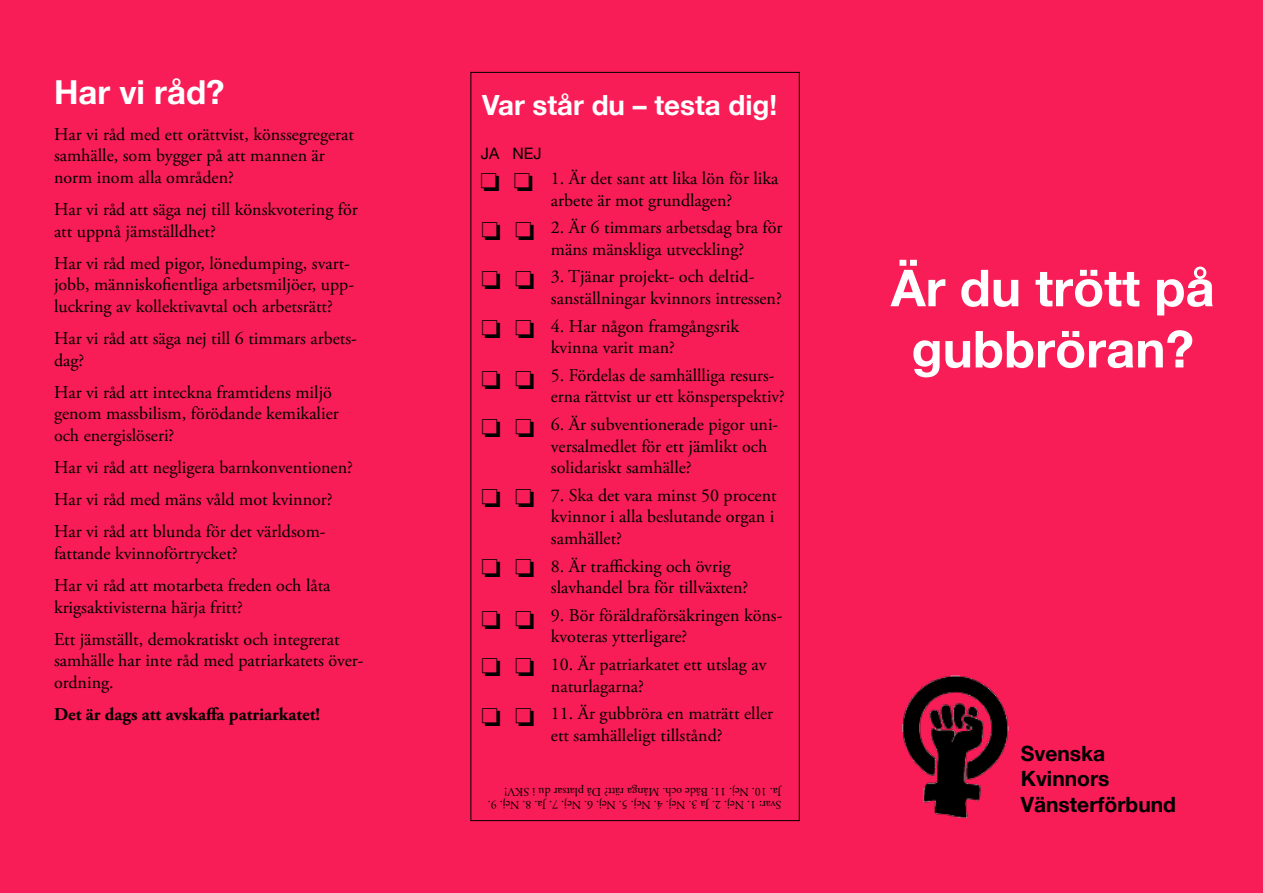
<style>
.page{position:relative;width:1263px;height:893px;background:#fff}
.page>*{position:absolute;margin:0;border:0;box-sizing:border-box;transform-origin:0 0}
.t1{font:700 51px/61.2px "Helvetica Neue";color:#fff;text-align:center}
.t2{font:700 33px "Helvetica Neue";color:#fff}
.t3{font:700 27.75px "Helvetica Neue";color:#fff}
.t4{font:700 21px/25.2px "Helvetica Neue";color:#000}
.t5{font:18px/21.6px "Adobe Garamond Pro";color:#000}
.t6{font:700 18px "Adobe Garamond Pro";color:#000}
.t7{font:15.75px "Helvetica Neue";color:#000}
.t8{font:12px/13.5px "Adobe Garamond Pro";color:#000}
</style>
<div class="page">
<div style="left:1px;top:1px;width:1262px;height:892px;background:#f81c57"></div>
<img style="left:902px;top:675px;width:107px;height:143px">
<h2 class="t2" style="left:54px;top:63px;width:172px">Har vi råd?</h2>
<p class="t5" style="left:54px;top:124px;width:301px">Har vi råd med ett orättvist, könssegregerat samhälle, som bygger på att mannen är norm inom alla områden?</p>
<p class="t5" style="left:54px;top:199px;width:305px">Har vi råd att säga nej till könskvotering för att uppnå jämställdhet?</p>
<p class="t5" style="left:54px;top:253px;width:302px">Har vi råd med pigor, lönedumping, svart&shy;jobb, människofientliga arbetsmiljöer, upp&shy;luckring av kollektivavtal och arbetsrätt?</p>
<p class="t5" style="left:54px;top:328px;width:304px">Har vi råd att säga nej till 6 timmars arbets&shy;dag?</p>
<p class="t5" style="left:54px;top:382px;width:286px">Har vi råd att inteckna framtidens miljö genom massbilism, förödande kemikalier och energislöseri?</p>
<p class="t5" style="left:54px;top:452px;width:300px;line-height:32.1px">Har vi råd att negligera barnkonventionen?<br>Har vi råd med mäns våld mot kvinnor?<br>Har vi råd att blunda för det världsom-</p>
<p class="t5" style="left:54px;top:538px;width:278px;line-height:32.1px">fattande kvinnoförtrycket?<br>Har vi råd att motarbeta freden och låta</p>
<p class="t5" style="left:54px;top:591px;width:287px;line-height:32.1px">krigsaktivisterna härja fritt?<br>Ett jämställt, demokratiskt och integrerat</p>
<p class="t5" style="left:54px;top:650px;width:311px">samhälle har inte råd med patriarkatets över&shy;ordning.</p>
<p class="t6" style="left:54px;top:704px;width:268px">Det är dags att avskaffa patriarkatet!</p>
<h3 class="t3" style="left:482px;top:80px;width:297px">Var står du – testa dig!</h3>
<p class="t7" style="left:481px;top:140px;width:62px">JA NEJ</p>
<p class="t5" style="left:551px;top:168px;width:229px">1. Är det sant att lika lön för lika arbete är mot grundlagen?</p>
<p class="t5" style="left:551px;top:217px;width:233px">2. Är 6 timmars arbetsdag bra för mäns mänskliga utveckling?</p>
<p class="t5" style="left:551px;top:267px;width:232px">3. Tjänar projekt- och deltid&shy;sanställningar kvinnors intressen?</p>
<p class="t5" style="left:551px;top:316px;width:190px">4. Har någon framgångsrik kvinna varit man?</p>
<p class="t5" style="left:551px;top:365px;width:235px">5. Fördelas de samhällliga resurs&shy;erna rättvist ur ett könsperspektiv?</p>
<p class="t5" style="left:551px;top:414px;width:229px">6. Är subventionerade pigor uni&shy;versalmedlet för ett jämlikt och solidariskt samhälle?</p>
<p class="t5" style="left:551px;top:485px;width:227px;text-align:justify">7. Ska det vara minst 50 procent kvinnor i alla beslutande organ i samhället?</p>
<p class="t5" style="left:551px;top:556px;width:199px">8. Är trafficking och övrig slavhandel bra för tillväxten?</p>
<p class="t5" style="left:551px;top:605px;width:233px">9. Bör föräldraförsäkringen köns&shy;kvoteras ytterligare?</p>
<p class="t5" style="left:551px;top:654px;width:217px">10. Är patriarkatet ett utslag av naturlagarna?</p>
<p class="t5" style="left:551px;top:703px;width:224px">11. Är gubbröra en maträtt eller ett samhälleligt tillstånd?</p>
<p class="t8" style="left:781px;top:811px;width:295px;rotate:-180deg">Svar: 1. Nej. 2. Ja 3. Nej. 4. Nej. 5. Nej. 6. Nej. 7. Ja. 8. Nej. 9.<br>Ja. 10. Nej. 11. Både och. Många rätt? Då platsar du i SKV!</p>
<h1 class="t1" style="left:891px;top:255px;width:326px">Är du trött på gubbröran?</h1>
<p class="t4" style="left:1021px;top:740px;width:157px">Svenska<br>Kvinnors<br>Vänsterförbund</p>
</div>
